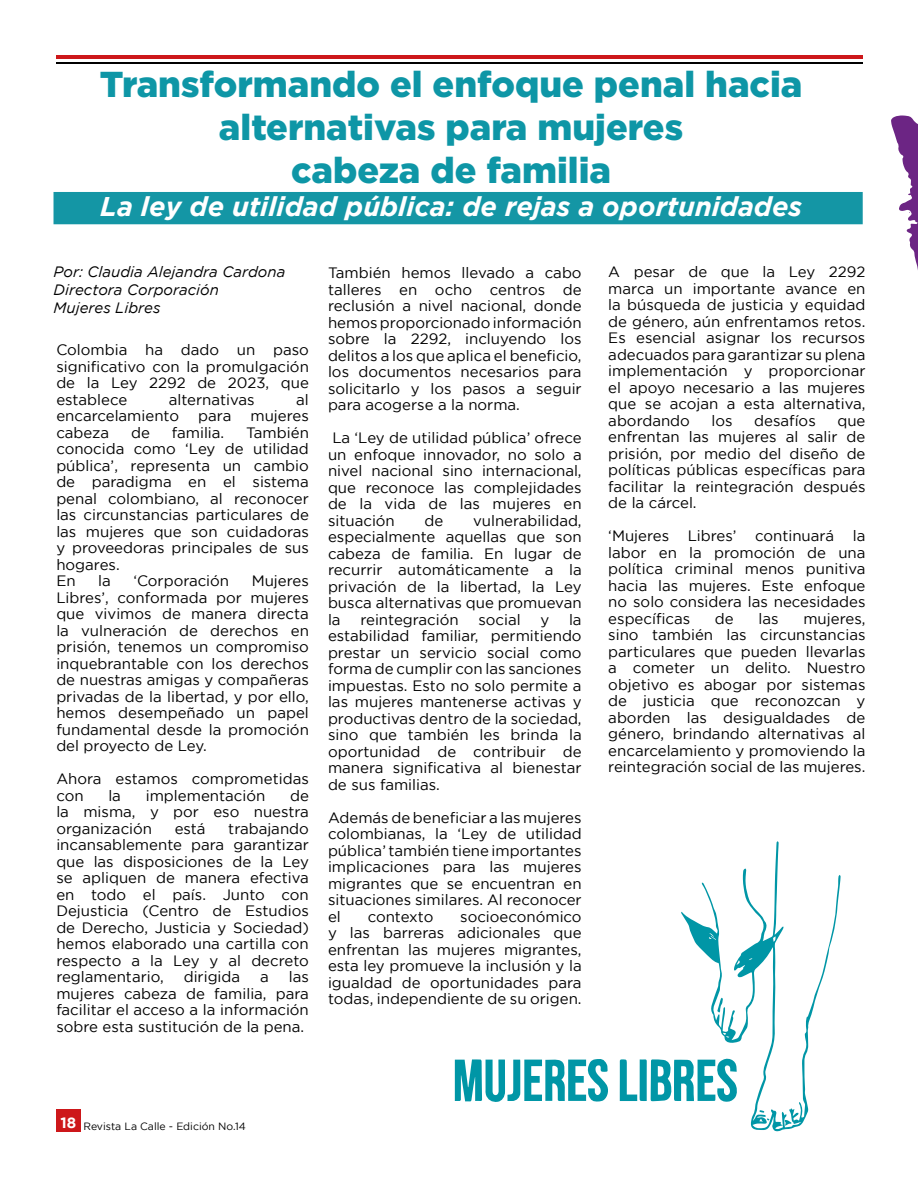
<style>
.page{position:relative;width:918px;height:1188px;background:#fff}
.page>*{position:absolute;margin:0;border:0;box-sizing:border-box;transform-origin:0 0}
.t1{font:900 36px/43.2px "Gotham";color:#0e96a6;text-align:center}
.t2{font:italic 700 27px "Gotham";color:#fff}
.t3{font:15px/16.5px "Gotham";color:#000;text-align:justify}
.t4{font:italic 15px/18px "Gotham";color:#000}
.t5{font:10.5px "Gotham";color:#000}
</style>
<div class="page">
<hr style="left:56px;top:55px;width:807px;height:4px;background:#cd171a">
<hr style="left:56px;top:62px;width:807px;height:1px;background:#000">
<div style="left:54px;top:192px;width:809px;height:32px;background:#1496a5"></div>
<div style="left:56px;top:1110px;width:25px;height:22px;background:#cd171a"></div>
<svg style="left:455px;top:1059px;width:153px;height:43px"></svg>
<svg style="left:620px;top:1059px;width:61px;height:43px"></svg>
<svg style="left:681px;top:841px;width:160px;height:290px"></svg>
<svg style="left:717px;top:998px;width:6px;height:15px"></svg>
<svg style="left:785px;top:1120px;width:7px;height:6px"></svg>
<svg style="left:759px;top:1110px;width:11px;height:11px"></svg>
<svg style="left:891px;top:115px;width:27px;height:155px"></svg>
<h1 class="t1" style="left:100px;top:62px;width:704px">Transformando el enfoque penal hacia alternativas para mujeres<br>cabeza de familia</h1>
<h2 class="t2" style="left:100px;top:190px;width:703px">La ley de utilidad pública: de rejas a oportunidades</h2>
<p class="t4" style="left:54px;top:263px;width:233px">Por: Claudia Alejandra Cardona<br>Directora Corporación<br>Mujeres Libres</p>
<p class="t3" style="left:56px;top:342px;width:254px">Colombia ha dado un paso significativo con la promulgación de la Ley 2292 de 2023, que establece</p>
<p class="t3" style="left:169px;top:391px;width:87px">alternativas</p>
<p class="t3" style="left:296px;top:391px;width:14px">al</p>
<p class="t3" style="left:56px;top:408px;width:124px">encarcelamiento</p>
<p class="t3" style="left:198px;top:408px;width:35px">para</p>
<p class="t3" style="left:250px;top:408px;width:60px">mujeres</p>
<p class="t3" style="left:56px;top:424px;width:54px">cabeza</p>
<p class="t3" style="left:131px;top:424px;width:20px">de</p>
<p class="t3" style="left:172px;top:424px;width:54px">familia.</p>
<p class="t3" style="left:56px;top:424px;width:254px;text-align:left;text-indent:190px">También conocida como ‘Ley de utilidad pública’, representa un cambio de paradigma en el sistema penal colombiano, al reconocer las circunstancias particulares de las mujeres que son cuidadoras y proveedoras principales de sus hogares.<br>En</p>
<p class="t3" style="left:98px;top:573px;width:14px">la</p>
<p class="t3" style="left:133px;top:573px;width:97px">‘Corporación</p>
<p class="t3" style="left:56px;top:573px;width:254px;text-indent:195px">Mujeres Libres’, conformada por mujeres que vivimos de manera directa la vulneración de derechos en prisión, tenemos un compromiso inquebrantable con los derechos de nuestras amigas y compañeras privadas de la libertad, y por ello, hemos desempeñado un papel fundamental desde la promoción del proyecto de Ley.</p>
<p class="t3" style="left:56px;top:771px;width:254px">Ahora estamos comprometidas con</p>
<p class="t3" style="left:108px;top:787px;width:14px">la</p>
<p class="t3" style="left:146px;top:787px;width:121px">implementación</p>
<p class="t3" style="left:56px;top:787px;width:254px;text-indent:234px">de la misma, y por eso nuestra organización</p>
<p class="t3" style="left:175px;top:820px;width:32px">está</p>
<p class="t3" style="left:56px;top:820px;width:254px;text-indent:172px">trabajando incansablemente para garantizar que las disposiciones de la Ley se apliquen de manera efectiva en todo el país. Junto con Dejusticia (Centro de Estudios de Derecho, Justicia y Sociedad) hemos elaborado una cartilla con respecto a la Ley y al decreto reglamentario,</p>
<p class="t3" style="left:56px;top:969px;width:254px;text-indent:232px">las mujeres cabeza de familia, para facilitar el acceso a la información sobre esta sustitución de la pena.</p>
<p class="t3" style="left:184px;top:969px;width:58px">dirigida</p>
<p class="t3" style="left:260px;top:969px;width:10px">a</p>
<p class="t3" style="left:328px;top:265px;width:255px">También hemos llevado a cabo talleres en ocho centros de reclusión a nivel nacional, donde hemos proporcionado información sobre la 2292, incluyendo los delitos a los que aplica el beneficio, los documentos necesarios para solicitarlo y los pasos a seguir para acogerse a la norma.</p>
<p class="t3" style="left:328px;top:430px;width:255px">La ‘Ley de utilidad pública’ ofrece un enfoque innovador, no solo a nivel nacional sino internacional, que reconoce las complejidades de la vida de las mujeres en situación</p>
<p class="t3" style="left:328px;top:512px;width:255px;text-indent:145px">vulnerabilidad, especialmente aquellas que son cabeza de familia. En lugar de recurrir automáticamente a la privación de la libertad, la Ley busca alternativas que promuevan la</p>
<p class="t3" style="left:425px;top:512px;width:20px">de</p>
<p class="t3" style="left:360px;top:611px;width:100px">reintegración</p>
<p class="t3" style="left:478px;top:611px;width:44px">social</p>
<p class="t3" style="left:540px;top:611px;width:10px">y</p>
<p class="t3" style="left:328px;top:611px;width:255px;text-indent:241px">la estabilidad familiar, permitiendo prestar un servicio social como forma de cumplir con las sanciones impuestas. Esto no solo permite a las mujeres mantenerse activas y productivas dentro de la sociedad, sino que también les brinda la oportunidad de contribuir de manera significativa al bienestar de sus familias.</p>
<p class="t3" style="left:328px;top:809px;width:255px">Además de beneficiar a las mujeres colombianas, la ‘Ley de utilidad pública’ también tiene importantes implicaciones para las mujeres migrantes que se encuentran en situaciones similares. Al reconocer el</p>
<p class="t3" style="left:328px;top:908px;width:255px;text-indent:132px">socioeconómico y las barreras adicionales que enfrentan las mujeres migrantes, esta ley promueve la inclusión y la igualdad de oportunidades para todas, independiente de su origen.</p>
<p class="t3" style="left:368px;top:908px;width:67px">contexto</p>
<p class="t3" style="left:608px;top:263px;width:259px">A pesar de que la Ley 2292 marca un importante avance en la búsqueda de justicia y equidad de género, aún enfrentamos retos.<br>Es esencial asignar los recursos adecuados para garantizar su plena implementación y proporcionar el apoyo necesario a las mujeres que se acojan a esta alternativa, abordando</p>
<p class="t3" style="left:712px;top:412px;width:23px">los</p>
<p class="t3" style="left:754px;top:412px;width:63px">desafíos</p>
<p class="t3" style="left:608px;top:412px;width:259px;text-indent:229px">que enfrentan las mujeres al salir de prisión, por medio del diseño de políticas públicas específicas para facilitar la reintegración después de la cárcel.</p>
<p class="t3" style="left:608px;top:527px;width:259px">‘Mujeres Libres’ continuará la labor en la promoción de una política criminal menos punitiva hacia las mujeres. Este enfoque no solo considera las necesidades específicas</p>
<p class="t3" style="left:715px;top:610px;width:20px">de</p>
<p class="t3" style="left:759px;top:610px;width:22px">las</p>
<p class="t3" style="left:608px;top:610px;width:259px;text-indent:195px">mujeres, sino también las circunstancias particulares que pueden llevarlas a cometer un delito. Nuestro objetivo es abogar por sistemas de justicia que reconozcan y aborden las desigualdades de género, brindando alternativas al encarcelamiento y promoviendo la reintegración social de las mujeres.</p>
<p class="t5" style="left:60px;top:1120px;width:187px"><sup>18</sup> Revista La Calle - Edición No.14</p>
</div>
